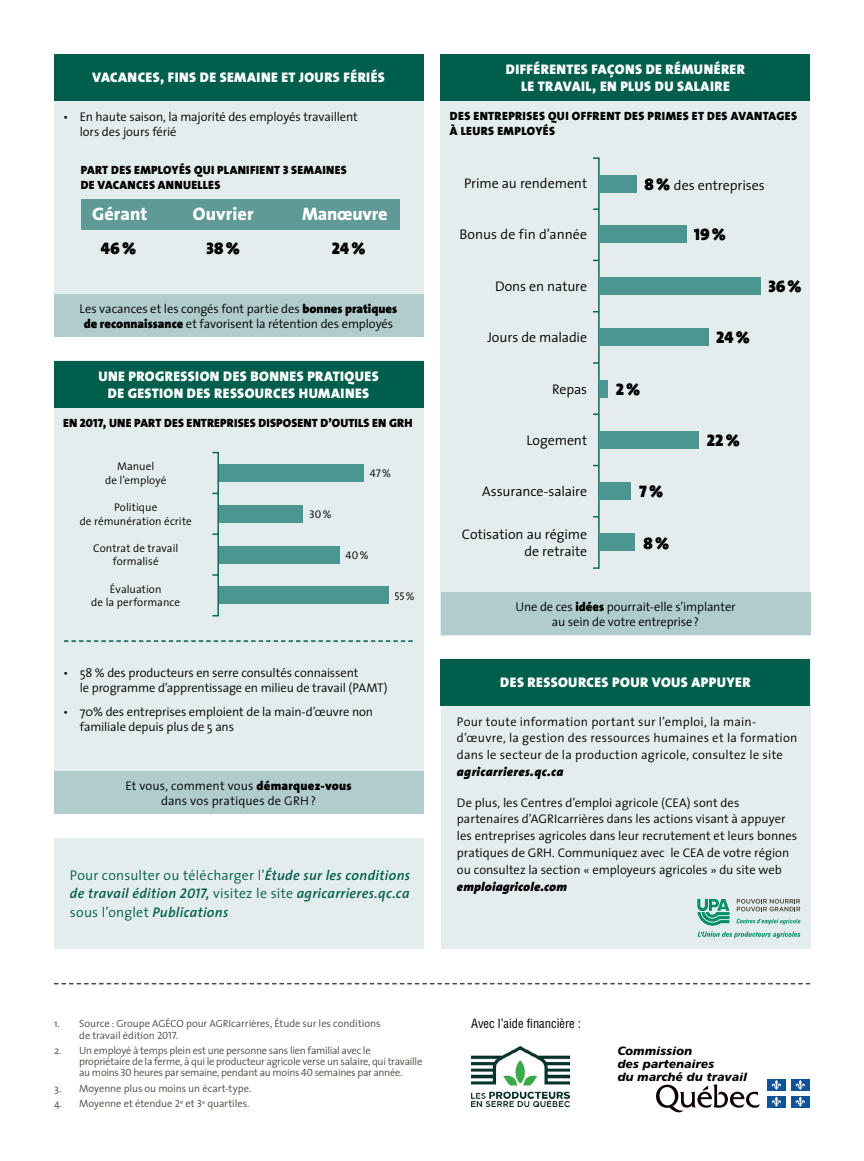
<style>
.page{position:relative;width:864px;height:1161px;background:#fff}
.page>*{position:absolute;margin:0;border:0;box-sizing:border-box;transform-origin:0 0}
.t1{font:800 18.15px "The Sans";letter-spacing:.005em;color:#fff}
.t2{font:16.8px "The Sans Black Caps";color:#000}
.t3{font:900 13.95px/16.8px "The Sans";letter-spacing:.03em;color:#fff;text-align:center}
.t4{font:300 13.95px/16.8px "The Sans";letter-spacing:-.005em;color:#000;text-align:right}
.t5{font:italic 600 13.95px/18.8px "The Sans";letter-spacing:.02em;color:#005e4c;text-align:justify}
.t6{font:300 12.6px/15.1px "The Sans";letter-spacing:-.005em;color:#000}
.t7{font:300 12.6px/16.8px "The Sans";letter-spacing:.02em;color:#000}
.t8{font:italic 900 12.6px "The Sans";letter-spacing:.025em;color:#000}
.t9{font:condensed 12.6px "Helvetica LT Std";color:#000}
.t10{font:900 12px/15px "The Sans";letter-spacing:.025em;color:#000}
.t11{font:12px/13px "Chaloult Gras Italique";color:#000}
.t12{font:300 11.25px/13.4px "The Sans";letter-spacing:.005em;color:#000;text-align:center}
.t13{font:11.25px "The Sans Semi Light Caps";letter-spacing:-.01em;color:#000}
.t14{font:300 10.5px/11.2px "The Sans";letter-spacing:-.015em;color:#4e4842}
.s1{font-family:"The Sans Black Caps";font-weight:400}
.s2{font-family:"The Sans";font-weight:900}
.s3{font-weight:900}
.s4{font-family:"The Sans";font-weight:300}
.s5{font-weight:300;font-style:normal}
.s6{font-family:"The Sans Semi Bold Caps";font-weight:400}
.s7{font-family:"The Sans Black Caps";font-weight:400;font-size:16.8px}
.s8{font-weight:900;font-size:16.8px}
.s9{font-family:"The Sans Semi Light Caps";font-weight:400}
</style>
<div class="page">
<div style="left:54px;top:54px;width:369px;height:283px;background:#e4eded"></div>
<div style="left:441px;top:659px;width:369px;height:290px;background:#e4eded"></div>
<div style="left:54px;top:838px;width:369px;height:110px;background:#e4eded"></div>
<div style="left:441px;top:54px;width:369px;height:581px;background:#e4eded"></div>
<div style="left:54px;top:361px;width:369px;height:453px;background:#e4eded"></div>
<div style="left:441px;top:54px;width:369px;height:47px;background:#005e4c"></div>
<div style="left:441px;top:659px;width:369px;height:47px;background:#005e4c"></div>
<div style="left:54px;top:54px;width:369px;height:47px;background:#005e4c"></div>
<div style="left:54px;top:361px;width:369px;height:47px;background:#005e4c"></div>
<svg style="left:54px;top:983px;width:756px;height:1px"></svg>
<div style="left:592px;top:157px;width:8px;height:412px;border:1px solid #005e4c"></div>
<svg style="left:593px;top:208px;width:6px;height:2px"></svg>
<svg style="left:593px;top:362px;width:6px;height:2px"></svg>
<svg style="left:593px;top:516px;width:6px;height:2px"></svg>
<div style="left:600px;top:175px;width:37px;height:17px;background:#4b9690"></div>
<div style="left:600px;top:225px;width:86px;height:18px;background:#4b9690"></div>
<div style="left:600px;top:277px;width:161px;height:18px;background:#4b9690"></div>
<div style="left:600px;top:328px;width:109px;height:18px;background:#4b9690"></div>
<div style="left:600px;top:380px;width:8px;height:18px;background:#4b9690"></div>
<div style="left:600px;top:431px;width:99px;height:18px;background:#4b9690"></div>
<div style="left:600px;top:482px;width:31px;height:18px;background:#4b9690"></div>
<div style="left:600px;top:534px;width:35px;height:17px;background:#4b9690"></div>
<svg style="left:64px;top:640px;width:349px;height:2px"></svg>
<svg style="left:737px;top:919px;width:63px;height:6px"></svg>
<svg style="left:737px;top:899px;width:63px;height:12px"></svg>
<svg style="left:697px;top:899px;width:33px;height:27px"></svg>
<svg style="left:698px;top:932px;width:102px;height:6px"></svg>
<svg style="left:656px;top:1084px;width:104px;height:28px"></svg>
<div style="left:767px;top:1079px;width:19px;height:12px;background:#0e5298"></div>
<svg style="left:772px;top:1080px;width:9px;height:10px"></svg>
<div style="left:791px;top:1079px;width:19px;height:12px;background:#0e5298"></div>
<svg style="left:795px;top:1080px;width:10px;height:10px"></svg>
<div style="left:767px;top:1096px;width:19px;height:11px;background:#0e5298"></div>
<svg style="left:772px;top:1097px;width:9px;height:10px"></svg>
<div style="left:791px;top:1096px;width:19px;height:11px;background:#0e5298"></div>
<svg style="left:795px;top:1097px;width:10px;height:10px"></svg>
<img style="left:471px;top:1047px;width:98px;height:60px">
<div style="left:212px;top:452px;width:7px;height:164px;border:1px solid #005e4c"></div>
<div style="left:219px;top:464px;width:144px;height:18px;background:#4b9690"></div>
<div style="left:219px;top:505px;width:83px;height:18px;background:#4b9690"></div>
<div style="left:219px;top:546px;width:120px;height:18px;background:#4b9690"></div>
<div style="left:219px;top:586px;width:169px;height:18px;background:#4b9690"></div>
<svg style="left:212px;top:574px;width:6px;height:2px"></svg>
<svg style="left:212px;top:533px;width:6px;height:2px"></svg>
<div style="left:54px;top:294px;width:369px;height:43px;background:#b0cccd"></div>
<div style="left:54px;top:772px;width:369px;height:42px;background:#b0cccd"></div>
<div style="left:441px;top:593px;width:369px;height:42px;background:#b0cccd"></div>
<div style="left:81px;top:199px;width:319px;height:31px;background:#5f9a96"></div>
<p class="t3" style="left:92px;top:69px;width:294px">VACANCES, FINS DE SEMAINE ET JOURS FÉRIÉS</p>
<p class="t6" style="left:80px;top:108px;width:280px;text-indent:-17px">• En haute saison, la majorité des employés travaillent lors des jours férié</p>
<p class="t10" style="left:81px;top:162px;width:268px">PART DES EMPLOYÉS QUI PLANIFIENT <span class="s1">3</span> SEMAINES<br>DE VACANCES ANNUELLES</p>
<h1 class="t1" style="left:92px;top:199px;width:57px">Gérant</h1>
<h1 class="t1" style="left:193px;top:199px;width:62px">Ouvrier</h1>
<h1 class="t1" style="left:302px;top:199px;width:87px">Manœuvre</h1>
<h2 class="t2" style="left:100px;top:234px;width:37px">46<span class="s2">%</span></h2>
<h2 class="t2" style="left:207px;top:234px;width:35px">38<span class="s2">%</span></h2>
<h2 class="t2" style="left:332px;top:234px;width:35px">24<span class="s2">%</span></h2>
<p class="t6" style="left:80px;top:300px;width:319px;text-align:center">Les vacances et les congés font partie des <span class="s3">bonnes pratiques de reconnaissance</span> et favorisent la rétention des employés</p>
<p class="t3" style="left:98px;top:367px;width:282px">UNE PROGRESSION DES BONNES PRATIQUES<br>DE GESTION DES RESSOURCES HUMAINES</p>
<p class="t10" style="left:63px;top:415px;width:351px">EN <span class="s1">2017</span>, UNE PART DES ENTREPRISES DISPOSENT D’OUTILS EN GRH</p>
<p class="t12" style="left:105px;top:459px;width:63px">Manuel<br>de l’employé</p>
<p class="t12" style="left:80px;top:500px;width:114px">Politique<br>de rémunération écrite</p>
<p class="t12" style="left:93px;top:541px;width:87px">Contrat de travail formalisé</p>
<p class="t12" style="left:91px;top:582px;width:90px">Évaluation<br>de la performance</p>
<p class="t13" style="left:309px;top:505px;width:24px">30<span class="s4">%</span></p>
<p class="t13" style="left:370px;top:464px;width:23px">47<span class="s4">%</span></p>
<p class="t13" style="left:346px;top:546px;width:25px">40<span class="s4">%</span></p>
<p class="t13" style="left:394px;top:586px;width:22px">55<span class="s4">%</span></p>
<p class="t6" style="left:80px;top:665px;width:309px;text-indent:-17px">• 58 % des producteurs en serre consultés connaissent<br>le programme d’apprentissage en milieu de travail (PAMT)</p>
<p class="t6" style="left:80px;top:704px;width:295px;text-indent:-17px">• 70% des entreprises emploient de la main-d’œuvre non familiale depuis plus de 5 ans</p>
<p class="t6" style="left:125px;top:778px;width:228px;text-align:center">Et vous, comment vous <span class="s3">démarquez-vous </span>dans vos pratiques de GRH ?</p>
<p class="t5" style="left:70px;top:865px;width:342px"><span class="s5">Pour consulter ou télécharger l’</span>Étude sur les conditions de travail édition <span class="s6">2017</span>, <span class="s5">visitez le site</span> agricarrieres.qc.ca <span class="s5">sous l’onglet</span> Publications</p>
<p class="t3" style="left:506px;top:61px;width:241px">DIFFÉRENTES FAÇONS DE RÉMUNÉRER<br>LE TRAVAIL, EN PLUS DU SALAIRE</p>
<p class="t10" style="left:450px;top:108px;width:349px">DES ENTREPRISES QUI OFFRENT DES PRIMES ET DES AVANTAGES<br>À LEURS EMPLOYÉS</p>
<p class="t4" style="left:464px;top:174px;width:125px">Prime au rendement</p>
<p class="t4" style="left:459px;top:226px;width:129px">Bonus de fin d’année</p>
<p class="t4" style="left:645px;top:176px;width:122px"><span class="s7">8</span><span class="s8">%</span> des entreprises</p>
<h2 class="t2" style="left:694px;top:220px;width:34px">19<span class="s2">%</span></h2>
<p class="t4" style="left:495px;top:278px;width:94px">Dons en nature</p>
<h2 class="t2" style="left:768px;top:272px;width:35px">36<span class="s2">%</span></h2>
<p class="t4" style="left:487px;top:329px;width:101px">Jours de maladie</p>
<h2 class="t2" style="left:716px;top:323px;width:35px">24<span class="s2">%</span></h2>
<p class="t4" style="left:552px;top:380px;width:37px">Repas</p>
<p class="t4" style="left:526px;top:432px;width:62px">Logement</p>
<p class="t4" style="left:482px;top:483px;width:107px">Assurance-salaire</p>
<p class="t4" style="left:462px;top:526px;width:127px">Cotisation au régime de retraite</p>
<h2 class="t2" style="left:616px;top:375px;width:26px">2<span class="s2">%</span></h2>
<h2 class="t2" style="left:639px;top:477px;width:25px">7<span class="s2">%</span></h2>
<h2 class="t2" style="left:643px;top:529px;width:27px">8<span class="s2">%</span></h2>
<h2 class="t2" style="left:707px;top:426px;width:34px">22<span class="s2">%</span></h2>
<p class="t6" style="left:515px;top:599px;width:222px;text-align:center">Une de ces <span class="s3">idées</span> pourrait-elle s’implanter au sein de votre entreprise?</p>
<p class="t3" style="left:500px;top:674px;width:252px">DES RESSOURCES POUR VOUS APPUYER</p>
<p class="t7" style="left:457px;top:713px;width:342px">Pour toute information portant sur l’emploi, la main&shy;d’œuvre, la gestion des ressources humaines et la formation dans le secteur de la production agricole, consultez le site</p>
<p class="t8" style="left:457px;top:761px;width:108px">agricarrieres.qc.ca</p>
<p class="t6" style="left:457px;top:794px;width:342px;line-height:16.8px">De plus, les Centres d’emploi agricole (CEA) sont des partenaires d’AGRIcarrières dans les actions visant à appuyer les entreprises agricoles dans leur recrutement et leurs bonnes pratiques de GRH. Communiquez avec le CEA de votre région ou consultez la section « employeurs agricoles » du site web</p>
<p class="t8" style="left:457px;top:876px;width:112px">emploiagricole.com</p>
<p class="t14" style="left:79px;top:1018px;width:303px;text-indent:-25px">1. Source : Groupe AGÉCO pour AGRIcarrières, Étude sur les conditions de travail édition <span class="s9">2017</span>.</p>
<p class="t14" style="left:79px;top:1045px;width:345px;text-indent:-25px">2. Un employé à temps plein est une personne sans lien familial avec le propriétaire de la ferme, à qui le producteur agricole verse un salaire, qui travaille au moins <span class="s9">30</span> heures par semaine, pendant au moins <span class="s9">40</span> semaines par année.</p>
<p class="t14" style="left:54px;top:1082px;width:199px">3. Moyenne plus ou moins un écart-type.</p>
<p class="t14" style="left:54px;top:1098px;width:197px">4. Moyenne et étendue <span class="s9">2</span><sup>e</sup> et <span class="s9">3</span><sup>e</sup> quartiles.</p>
<p class="t9" style="left:471px;top:1015px;width:111px">Avec l’aide financière :</p>
<p class="t11" style="left:618px;top:1044px;width:131px">Commission<br>des partenaires<br>du marché du travail</p>
</div>
